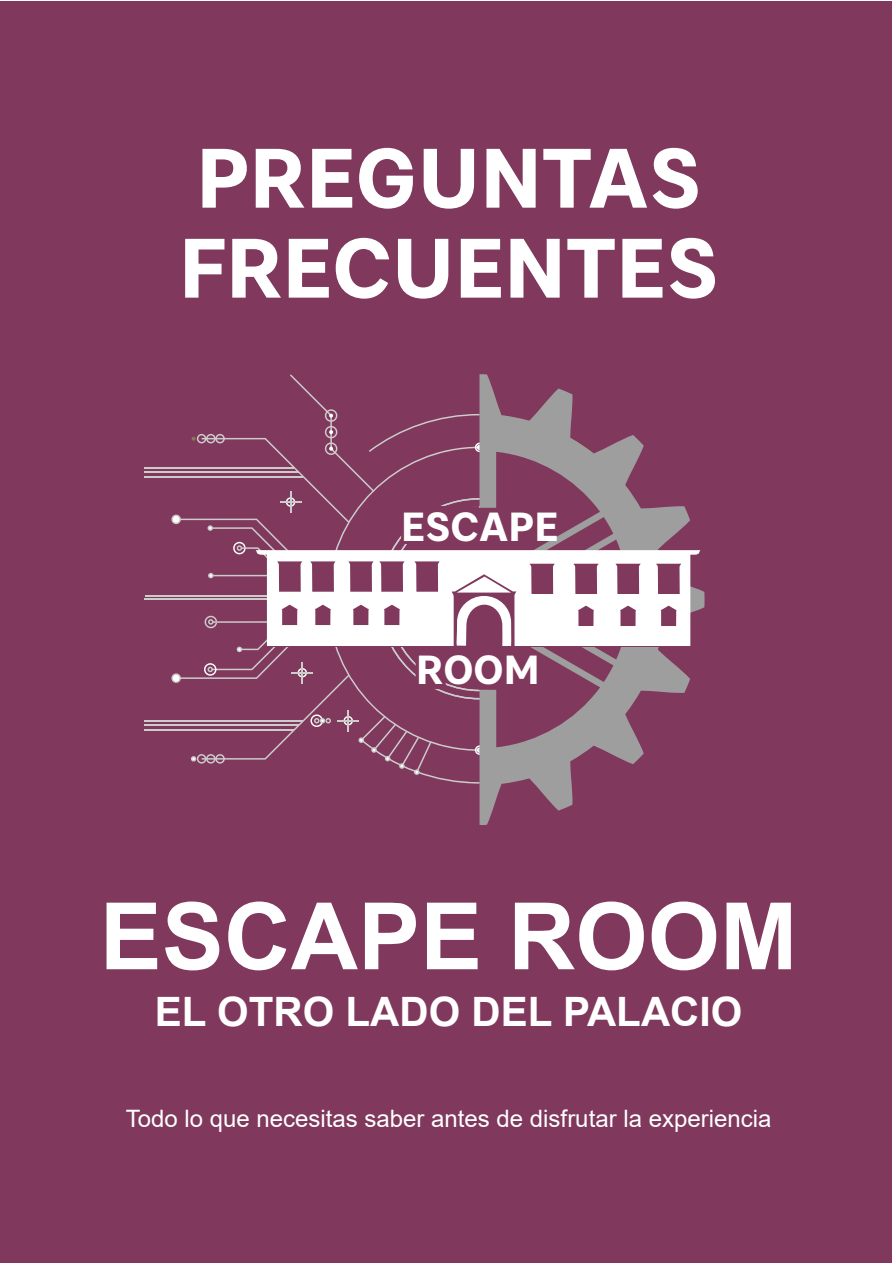
<style>
.page{position:relative;width:893px;height:1263px;background:#fff}
.page>*{position:absolute;margin:0;border:0;box-sizing:border-box;transform-origin:0 0}
.t1{font:700 93px "Arial";color:#fff}
.t2{font:700 84px/90px "Artico";color:#fff}
.t3{font:700 40.5px "Arial";color:#fff}
.t4{font:700 40.5px "Artico";color:#fff}
.t5{font:24px "Arial";color:#fff}
</style>
<div class="page">
<div style="left:1px;top:1px;width:891px;height:1261px;background:#80385d"></div>
<hr style="left:145px;top:598px;width:183px;height:1px;background:#cdcccc">
<hr style="left:145px;top:596px;width:183px;height:1px;background:#cdcccc">
<hr style="left:145px;top:729px;width:149px;height:1px;background:#cdcccc">
<hr style="left:145px;top:725px;width:154px;height:1px;background:#cdcccc">
<hr style="left:145px;top:720px;width:158px;height:2px;background:#cdcccc">
<hr style="left:145px;top:467px;width:149px;height:1px;background:#cdcccc">
<hr style="left:145px;top:471px;width:154px;height:2px;background:#cdcccc">
<hr style="left:145px;top:476px;width:158px;height:1px;background:#cdcccc">
<svg style="left:479px;top:591px;width:225px;height:234px"></svg>
<svg style="left:171px;top:374px;width:531px;height:410px"></svg>
<h2 class="t2" style="left:179px;top:131px;width:541px">PREGUNTAS<br>FRECUENTES</h2>
<h3 class="t4" style="left:401px;top:500px;width:159px">ESCAPE</h3>
<h3 class="t4" style="left:416px;top:643px;width:125px">ROOM</h3>
<h1 class="t1" style="left:100px;top:871px;width:699px">ESCAPE ROOM</h1>
<h3 class="t3" style="left:155px;top:983px;width:589px">EL OTRO LADO DEL PALACIO</h3>
<p class="t5" style="left:126px;top:1102px;width:647px">Todo lo que necesitas saber antes de disfrutar la experiencia</p>
</div>
